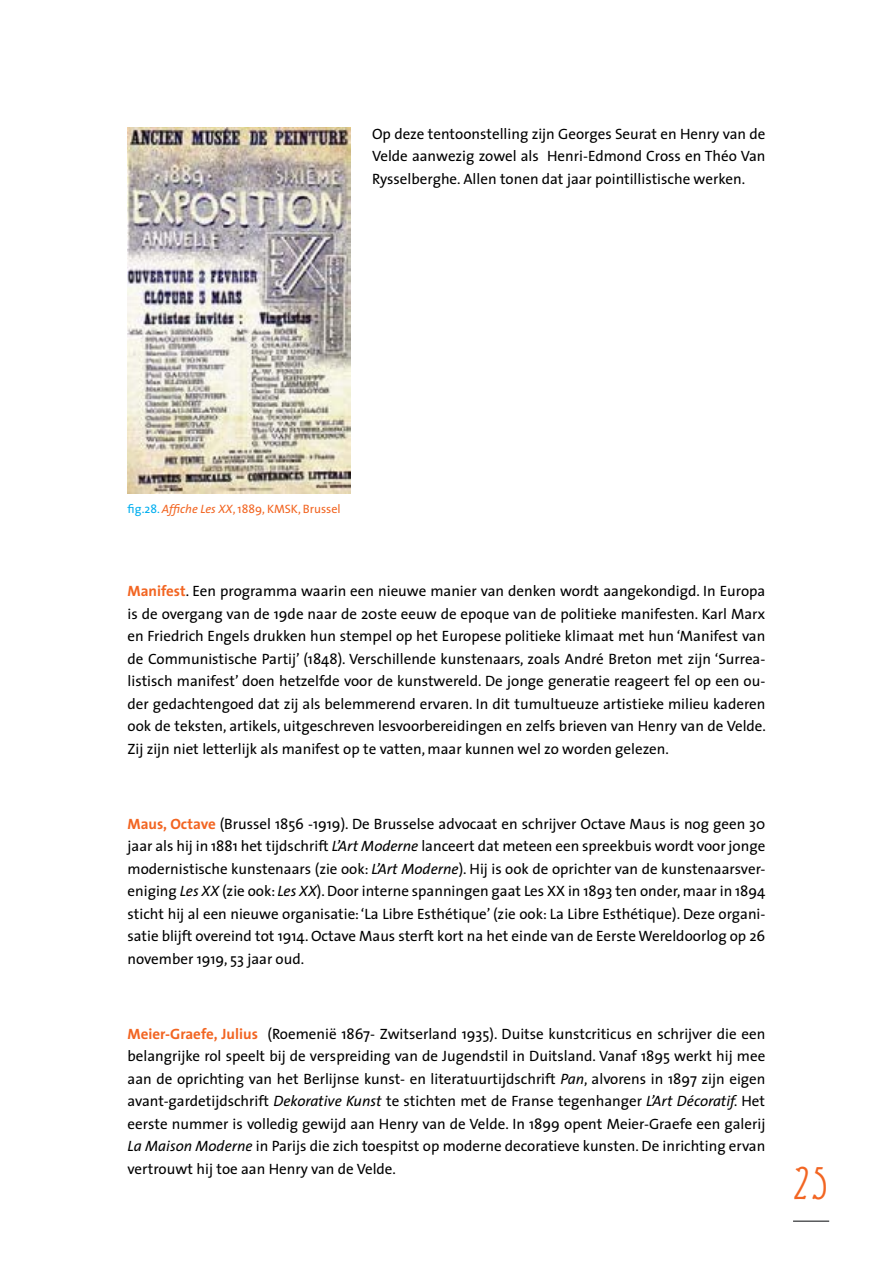
<style>
.page{position:relative;width:893px;height:1263px;background:#fff}
.page>*{position:absolute;margin:0;border:0;box-sizing:border-box;transform-origin:0 0}
.t1{font:45px "Eccentric Std";color:#f26522}
.t2{font:15px/22.5px "The Sans";color:#000;text-align:justify}
.t3{font:12.15px "The Sans";color:#f26522}
.s1{color:#00aeef}
.s2{font-style:italic}
.s3{font-weight:700;color:#f26522}
</style>
<div class="page">
<hr style="left:793px;top:1220px;width:36px;height:2px;background:#58595b">
<img style="left:128px;top:128px;width:222px;height:365px">
<p class="t2" style="left:372px;top:122px;width:395px">Op deze tentoonstelling zijn Georges Seurat en Henry van de Velde aanwezig zowel als Henri-Edmond Cross en Théo Van Rysselberghe. Allen tonen dat jaar pointillistische werken.</p>
<p class="t3" style="left:128px;top:499px;width:215px"><span class="s1">fig.28.</span> <span class="s2">Affiche Les XX</span>, 1889, KMSK, Brussel</p>
<p class="t2" style="left:128px;top:579px;width:640px"><span class="s3">Manifest</span>. Een programma waarin een nieuwe manier van denken wordt aangekondigd. In Europa is de overgang van de 19de naar de 20ste eeuw de epoque van de politieke manifesten. Karl Marx en Friedrich Engels drukken hun stempel op het Europese politieke klimaat met hun ‘Manifest van de Communistische Partij’ (1848). Verschillende kunstenaars, zoals André Breton met zijn ‘Surrea&shy;listisch manifest’ doen hetzelfde voor de kunstwereld. De jonge generatie reageert fel op een ou&shy;der gedachtengoed dat zij als belemmerend ervaren. In dit tumultueuze artistieke milieu kaderen ook de teksten, artikels, uitgeschreven lesvoorbereidingen en zelfs brieven van Henry van de Velde.<br>Zij zijn niet letterlijk als manifest op te vatten, maar kunnen wel zo worden gelezen.</p>
<p class="t2" style="left:128px;top:812px;width:639px"><span class="s3">Maus, Octave</span> (Brussel 1856 -1919). De Brusselse advocaat en schrijver Octave Maus is nog geen 30 jaar als hij in 1881 het tijdschrift <span class="s2">L’Art Moderne</span> lanceert dat meteen een spreekbuis wordt voor jonge modernistische kunstenaars (zie ook: <span class="s2">L’Art Moderne</span>). Hij is ook de oprichter van de kunstenaarsver&shy;eniging <span class="s2">Les XX</span> (zie ook: <span class="s2">Les XX</span>). Door interne spanningen gaat Les XX in 1893 ten onder, maar in 1894 sticht hij al een nieuwe organisatie: ‘La Libre Esthétique’ (zie ook: La Libre Esthétique). Deze organi&shy;satie blijft overeind tot 1914. Octave Maus sterft kort na het einde van de Eerste Wereldoorlog op 26 november 1919, 53 jaar oud.</p>
<p class="t2" style="left:128px;top:1022px;width:639px"><span class="s3">Meier-Graefe, Julius</span> (Roemenië 1867- Zwitserland 1935). Duitse kunstcriticus en schrijver die een belangrijke rol speelt bij de verspreiding van de Jugendstil in Duitsland. Vanaf 1895 werkt hij mee aan de oprichting van het Berlijnse kunst- en literatuurtijdschrift <span class="s2">Pan</span>, alvorens in 1897 zijn eigen avant-gardetijdschrift <span class="s2">Dekorative Kunst</span> te stichten met de Franse tegenhanger <span class="s2">L’Art Décoratif.</span> Het eerste nummer is volledig gewijd aan Henry van de Velde. In 1899 opent Meier-Graefe een galerij <span class="s2">La Maison Moderne</span> in Parijs die zich toespitst op moderne decoratieve kunsten. De inrichting ervan vertrouwt hij toe aan Henry van de Velde.</p>
<h1 class="t1" style="left:793px;top:1157px;width:38px">25</h1>
</div>
